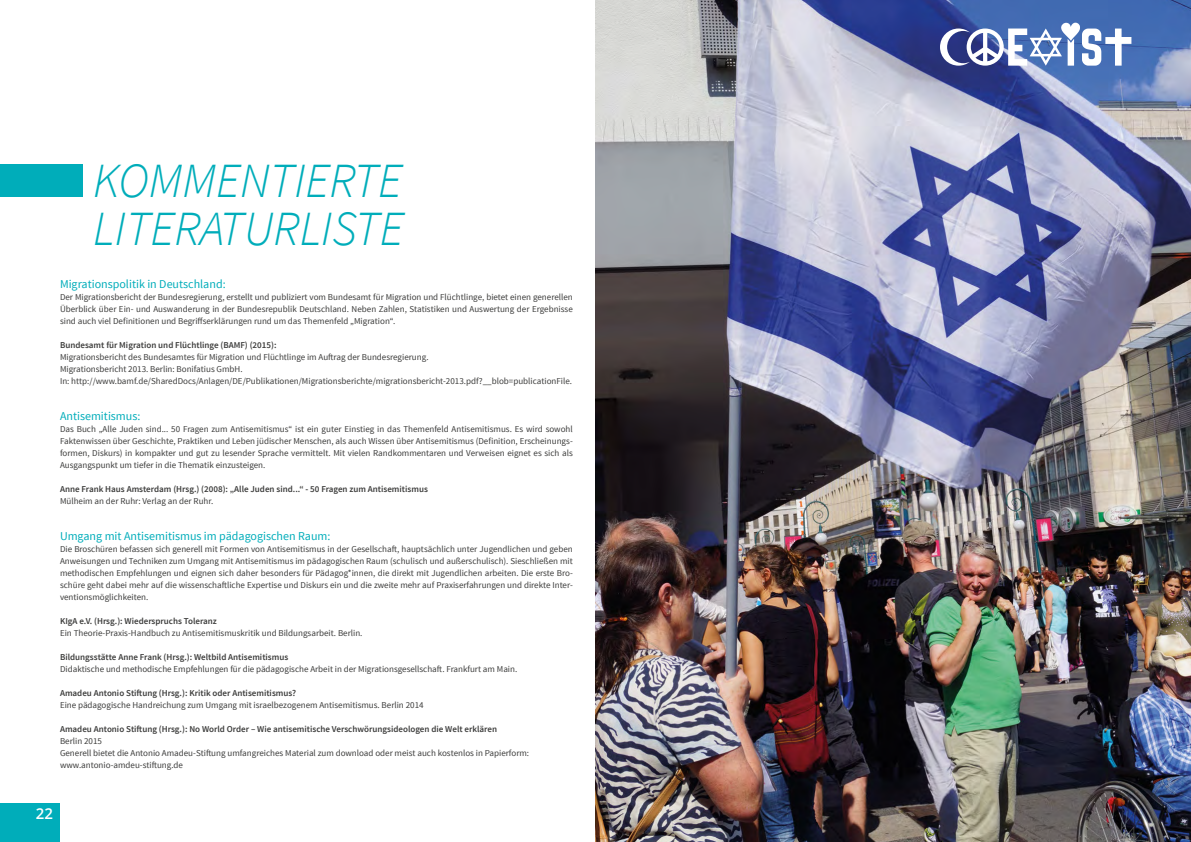
<style>
.page{position:relative;width:1191px;height:842px;background:#fff}
.page>*{position:absolute;margin:0;border:0;box-sizing:border-box;transform-origin:0 0}
.t1{font:italic 300 49.2px/48px "Source Sans Pro";color:#00adba}
.t2{font:600 15px "Open Sans";color:#fff}
.t3{font:12px "Source Sans Pro";color:#00adba}
.t4{font:9px/12px "Source Sans Pro";color:#3c3c3b;text-align:justify}
.t5{font:600 9px "Source Sans Pro";color:#3c3c3b}
</style>
<div class="page">
<div style="left:0;top:802px;width:60px;height:40px;background:#00adba"></div>
<div style="left:0;top:164px;width:82px;height:33px;background:#00adba"></div>
<img style="left:595px;top:0;width:596px;height:842px">
<svg style="left:940px;top:23px;width:191px;height:43px"></svg>
<h1 class="t1" style="left:93px;top:156px;width:312px">KOMMENTIERTE<br>LITERATURLISTE</h1>
<h3 class="t3" style="left:60px;top:277px;width:167px">Migrationspolitik in Deutschland:</h3>
<p class="t4" style="left:60px;top:291px;width:514px">Der Migrationsbericht der Bundesregierung, erstellt und publiziert vom Bundesamt für Migration und Flüchtlinge, bietet einen generellen Überblick über Ein- und Auswanderung in der Bundesrepublik Deutschland. Neben Zahlen, Statistiken und Auswertung der Ergebnisse sind auch viel Definitionen und Begriffserklärungen rund um das Themenfeld „Migration“.</p>
<p class="t5" style="left:60px;top:339px;width:218px">Bundesamt für Migration und Flüchtlinge (BAMF) (2015):</p>
<p class="t4" style="left:60px;top:351px;width:513px;text-align:left">Migrationsbericht des Bundesamtes für Migration und Flüchtlinge im Auftrag der Bundesregierung.<br>Migrationsbericht 2013. Berlin: Bonifatius GmbH.<br>In: http://www.bamf.de/SharedDocs/Anlagen/DE/Publikationen/Migrationsberichte/migrationsbericht-2013.pdf?__blob=publicationFile.</p>
<h3 class="t3" style="left:60px;top:409px;width:82px">Antisemitismus:</h3>
<p class="t4" style="left:60px;top:423px;width:514px">Das Buch „Alle Juden sind... 50 Fragen zum Antisemitismus“ ist ein guter Einstieg in das Themenfeld Antisemitismus. Es wird sowohl Faktenwissen über Geschichte, Praktiken und Leben jüdischer Menschen, als auch Wissen über Antisemitismus (Definition, Erscheinungs&shy;formen, Diskurs) in kompakter und gut zu lesender Sprache vermittelt. Mit vielen Randkommentaren und Verweisen eignet es sich als Ausgangspunkt um tiefer in die Thematik einzusteigen.</p>
<p class="t5" style="left:60px;top:483px;width:369px">Anne Frank Haus Amsterdam (Hrsg.) (2008): „Alle Juden sind...“ - 50 Fragen zum Antisemitismus</p>
<p class="t4" style="left:60px;top:495px;width:155px">Mülheim an der Ruhr: Verlag an der Ruhr.</p>
<h3 class="t3" style="left:60px;top:529px;width:272px">Umgang mit Antisemitismus im pädagogischen Raum:</h3>
<p class="t4" style="left:60px;top:543px;width:514px">Die Broschüren befassen sich generell mit Formen von Antisemitismus in der Gesellschaft, hauptsächlich unter Jugendlichen und geben Anweisungen und Techniken zum Umgang mit Antisemitismus im pädagogischen Raum (schulisch und außerschulisch). Sieschließen mit methodischen Empfehlungen und eignen sich daher besonders für Pädagog*innen, die direkt mit Jugendlichen arbeiten. Die erste Bro&shy;schüre geht dabei mehr auf die wissenschaftliche Expertise und Diskurs ein und die zweite mehr auf Praxiserfahrungen und direkte Inter&shy;ventionsmöglichkeiten.</p>
<p class="t5" style="left:60px;top:615px;width:158px">KIgA e.V. (Hrsg.): Wiederspruchs Toleranz</p>
<p class="t4" style="left:60px;top:627px;width:304px">Ein Theorie-Praxis-Handbuch zu Antisemitismuskritik und Bildungsarbeit. Berlin.</p>
<p class="t5" style="left:60px;top:651px;width:230px">Bildungsstätte Anne Frank (Hrsg.): Weltbild Antisemitismus</p>
<p class="t4" style="left:60px;top:663px;width:459px">Didaktische und methodische Empfehlungen für die pädagogische Arbeit in der Migrationsgesellschaft. Frankfurt am Main.</p>
<p class="t5" style="left:60px;top:687px;width:238px">Amadeu Antonio Stiftung (Hrsg.): Kritik oder Antisemitismus?</p>
<p class="t4" style="left:60px;top:699px;width:365px">Eine pädagogische Handreichung zum Umgang mit israelbezogenem Antisemitismus. Berlin 2014</p>
<p class="t5" style="left:60px;top:723px;width:439px">Amadeu Antonio Stiftung (Hrsg.): No World Order – Wie antisemitische Verschwörungsideologen die Welt erklären</p>
<p class="t4" style="left:60px;top:735px;width:471px;text-align:left">Berlin 2015<br>Generell bietet die Antonio Amadeu-Stiftung umfangreiches Material zum download oder meist auch kostenlos in Papierform: www.antonio-amdeu-stiftung.de</p>
<h2 class="t2" style="left:36px;top:803px;width:19px">22</h2>
</div>
